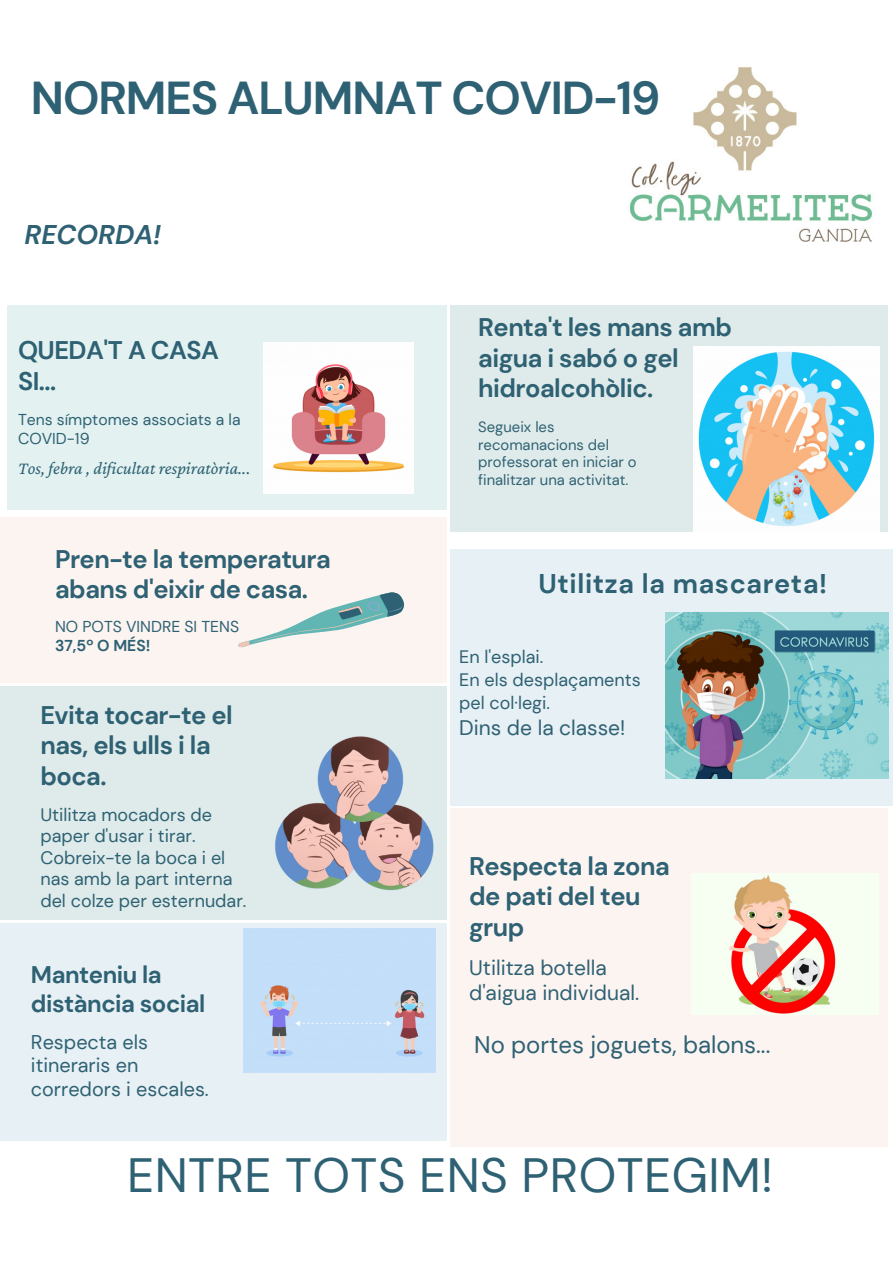
<style>
.page{position:relative;width:893px;height:1263px;background:#fff}
.page>*{position:absolute;margin:0;border:0;box-sizing:border-box;transform-origin:0 0}
.t1{font:48px "DM Sans";letter-spacing:.01em;color:#2e6173}
.t2{font:700 46.05px "DM Sans";letter-spacing:-.025em;color:#2e6173}
.t3{font:700 27px "DM Sans";letter-spacing:.025em;color:#2e6173}
.t4{font:italic 700 27px "DM Sans";color:#2e6173}
.t5{font:700 25.5px/30.4px "DM Sans";letter-spacing:-.02em;color:#2e6173}
.t6{font:700 24px/28.7px "DM Sans";letter-spacing:-.02em;color:#2e6173}
.t7{font:24px "DM Sans";color:#2e6173}
.t8{font:21px/25px "DM Sans";color:#2e6173}
.t9{font:19.8px/23.6px "DM Sans";color:#2e6173}
.t10{font:18px/21.6px "DM Sans";color:#2e6173}
.t11{font:italic 18px "Crimson Pro";color:#2e6173}
.t12{font:15.75px/18.7px "DM Sans";color:#2e6173}
.t13{font:700 15.75px "DM Sans";color:#2e6173}
.t14{font:14.85px/17.6px "DM Sans";color:#2e6173}
</style>
<div class="page">
<div style="left:0;top:517px;width:447px;height:166px;background:#fcf4f1"></div>
<svg style="left:238px;top:592px;width:166px;height:56px"></svg>
<div style="left:450px;top:305px;width:438px;height:227px;background:#dfebea"></div>
<div style="left:450px;top:549px;width:443px;height:257px;background:#e7f0f4"></div>
<div style="left:0;top:686px;width:447px;height:233px;background:#dfebea"></div>
<div style="left:450px;top:808px;width:438px;height:339px;background:#fcf4f1"></div>
<div style="left:0;top:923px;width:447px;height:217px;background:#e7f0f4"></div>
<div style="left:7px;top:305px;width:440px;height:205px;background:#e3f2f1"></div>
<img style="left:630px;top:67px;width:242px;height:175px">
<img style="left:665px;top:612px;width:223px;height:167px">
<img style="left:692px;top:874px;width:187px;height:140px">
<img style="left:243px;top:928px;width:192px;height:144px">
<img style="left:275px;top:736px;width:159px;height:155px">
<img style="left:694px;top:347px;width:185px;height:185px">
<img style="left:263px;top:343px;width:151px;height:151px">
<h2 class="t2" style="left:31px;top:68px;width:631px">NORMES ALUMNAT COVID-19</h2>
<p class="t4" style="left:24px;top:217px;width:138px">RECORDA!</p>
<p class="t5" style="left:18px;top:335px;width:202px">QUEDA'T A CASA<br>SI...</p>
<p class="t12" style="left:18px;top:410px;width:224px">Tens símptomes associats a la<br>COVID-19</p>
<p class="t11" style="left:18px;top:458px;width:234px">Tos, febra , dificultat respiratòria...</p>
<p class="t5" style="left:55px;top:544px;width:277px">Pren-te la temperatura abans d'eixir de casa.</p>
<p class="t12" style="left:55px;top:618px;width:185px">NO POTS VINDRE SI TENS</p>
<p class="t13" style="left:55px;top:635px;width:97px">37,5º O MÉS!</p>
<p class="t5" style="left:40px;top:700px;width:194px">Evita tocar-te el nas, els ulls i la boca.</p>
<p class="t10" style="left:40px;top:804px;width:207px">Utilitza mocadors de paper d'usar i tirar.<br>Cobreix-te la boca i el nas amb la part interna del colze per esternudar.</p>
<p class="t6" style="left:31px;top:961px;width:176px">Manteniu la distància social</p>
<p class="t9" style="left:31px;top:1030px;width:179px">Respecta els itineraris en corredors i escales.</p>
<p class="t5" style="left:478px;top:313px;width:255px">Renta't les mans amb aigua i sabó o gel hidroalcohòlic.</p>
<p class="t14" style="left:478px;top:418px;width:160px">Segueix les recomanacions del professorat en iniciar o finalitzar una activitat.</p>
<p class="t3" style="left:538px;top:566px;width:290px">Utilitza la mascareta!</p>
<p class="t10" style="left:459px;top:645px;width:183px;line-height:23px">En l'esplai.<br>En els desplaçaments pel col·legi.</p>
<p class="t8" style="left:459px;top:715px;width:168px">Dins de la classe!</p>
<p class="t5" style="left:469px;top:851px;width:202px">Respecta la zona de pati del teu grup</p>
<p class="t8" style="left:469px;top:955px;width:171px">Utilitza botella d'aigua individual.</p>
<p class="t7" style="left:474px;top:1029px;width:298px">No portes joguets, balons...</p>
<h1 class="t1" style="left:127px;top:1144px;width:647px">ENTRE TOTS ENS PROTEGIM!</h1>
</div>
